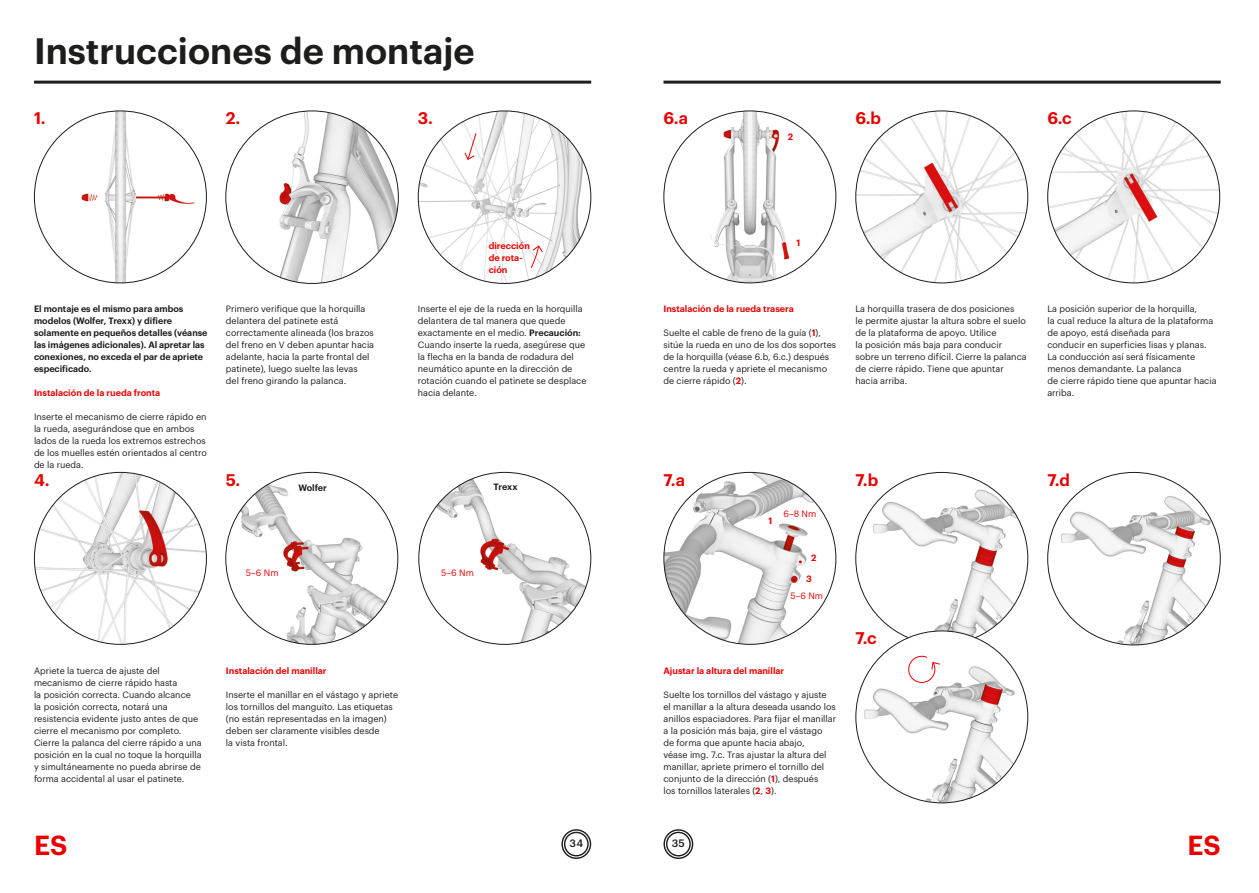
<style>
.page{position:relative;width:1259px;height:893px;background:#fff}
.page>*{position:absolute;margin:0;border:0;box-sizing:border-box;transform-origin:0 0}
.t1{font:600 36px "Graphik";color:#1d1d1b}
.t2{font:600 27px "Graphik";color:#e90000}
.t3{font:600 16.5px "Graphik";color:#e90000}
.t4{font:500 10.5px "Graphik";color:#1d1d1b}
.t5{font:9px/12px "Graphik";color:#1d1d1b}
.t6{font:600 9px/12px "Graphik";color:#1d1d1b}
.t7{font:600 9px/12px "Graphik";color:#e90000}
.t8{font:9px "Graphik";color:#e90000}
.s1{font-weight:600}
.s2{font-weight:600;color:#e90000}
</style>
<div class="page">
<svg style="left:561px;top:829px;width:30px;height:30px"></svg>
<svg style="left:663px;top:829px;width:30px;height:30px"></svg>
<img style="left:34px;top:111px;width:172px;height:172px;border-radius:86px">
<img style="left:227px;top:472px;width:164px;height:172px">
<img style="left:420px;top:472px;width:171px;height:172px">
<img style="left:34px;top:472px;width:172px;height:172px;border-radius:86px">
<img style="left:226px;top:111px;width:172px;height:172px;border-radius:86px">
<hr style="left:34px;top:81px;width:557px;height:3px;background:#1d1d1b">
<hr style="left:663px;top:81px;width:557px;height:3px;background:#1d1d1b">
<img style="left:664px;top:111px;width:172px;height:172px;border-radius:86px">
<img style="left:856px;top:111px;width:171px;height:172px;border-radius:86px">
<img style="left:664px;top:472px;width:172px;height:172px;border-radius:86px">
<img style="left:857px;top:472px;width:170px;height:171px">
<img style="left:1047px;top:111px;width:172px;height:172px;border-radius:86px">
<img style="left:1047px;top:472px;width:173px;height:173px;border-radius:86px">
<img style="left:856px;top:631px;width:171px;height:172px;border-radius:86px">
<svg style="left:908px;top:655px;width:32px;height:28px"></svg>
<img style="left:418px;top:111px;width:173px;height:172px;border-radius:86px">
<svg style="left:464px;top:132px;width:13px;height:28px"></svg>
<svg style="left:530px;top:245px;width:13px;height:24px"></svg>
<h1 class="t1" style="left:34px;top:23px;width:442px">Instrucciones de montaje</h1>
<h3 class="t3" style="left:34px;top:106px;width:13px">1.</h3>
<h3 class="t3" style="left:226px;top:106px;width:16px">2.</h3>
<h3 class="t3" style="left:418px;top:106px;width:16px">3.</h3>
<p class="t6" style="left:34px;top:302px;width:175px">El montaje es el mismo para ambos modelos (Wolfer, Trexx) y difiere solamente en pequeños detalles (véanse las imágenes adicionales). Al apretar las conexiones, no exceda el par de apriete especificado.</p>
<p class="t7" style="left:34px;top:386px;width:128px">Instalación de la rueda fronta</p>
<p class="t5" style="left:34px;top:410px;width:174px">Inserte el mecanismo de cierre rápido en la rueda, asegurándose que en ambos lados de la rueda los extremos estrechos de los muelles estén orientados al centro de la rueda.</p>
<h3 class="t3" style="left:34px;top:467px;width:17px">4.</h3>
<p class="t7" style="left:489px;top:239px;width:43px">dirección de rota&shy;ción</p>
<p class="t5" style="left:226px;top:302px;width:150px">Primero verifique que la horquilla delantera del patinete está correctamente alineada (los brazos del freno en V deben apuntar hacia adelante, hacia la parte frontal del patinete), luego suelte las levas<br>del freno girando la palanca.</p>
<p class="t5" style="left:418px;top:302px;width:170px">Inserte el eje de la rueda en la horquilla delantera de tal manera que quede exactamente en el medio. <span class="s1">Precaución:<br></span>Cuando inserte la rueda, asegúrese que la flecha en la banda de rodadura del neumático apunte en la dirección de rotación cuando el patinete se desplace hacia delante.</p>
<h3 class="t3" style="left:226px;top:467px;width:16px">5.</h3>
<p class="t6" style="left:298px;top:481px;width:30px">Wolfer</p>
<p class="t6" style="left:493px;top:480px;width:26px">Trexx</p>
<p class="t8" style="left:246px;top:566px;width:34px">5–6 Nm</p>
<p class="t8" style="left:441px;top:566px;width:34px">5–6 Nm</p>
<p class="t5" style="left:34px;top:664px;width:169px">Apriete la tuerca de ajuste del mecanismo de cierre rápido hasta<br>la posición correcta. Cuando alcance<br>la posición correcta, notará una resistencia evidente justo antes de que cierre el mecanismo por completo.<br>Cierre la palanca del cierre rápido a una posición en la cual no toque la horquilla y simultáneamente no pueda abrirse de forma accidental al usar el patinete.</p>
<p class="t7" style="left:226px;top:664px;width:102px">Instalación del manillar</p>
<p class="t5" style="left:226px;top:688px;width:174px">Inserte el manillar en el vástago y apriete los tornillos del manguito. Las etiquetas (no están representadas en la imagen) deben ser claramente visibles desde<br>la vista frontal.</p>
<h3 class="t3" style="left:855px;top:106px;width:27px">6.b</h3>
<h3 class="t3" style="left:663px;top:106px;width:26px">6.a</h3>
<h3 class="t3" style="left:1047px;top:106px;width:26px">6.c</h3>
<p class="t7" style="left:788px;top:130px;width:7px">2</p>
<p class="t7" style="left:796px;top:236px;width:5px">1</p>
<p class="t7" style="left:663px;top:302px;width:132px">Instalación de la rueda trasera</p>
<p class="t5" style="left:663px;top:326px;width:174px">Suelte el cable de freno de la guía (<span class="s2">1</span>), sitúe la rueda en uno de los dos soportes de la horquilla (véase 6.b, 6.c.) después centre la rueda y apriete el mecanismo de cierre rápido (<span class="s2">2</span>).</p>
<p class="t5" style="left:855px;top:302px;width:173px">La horquilla trasera de dos posiciones<br>le permite ajustar la altura sobre el suelo de la plataforma de apoyo. Utilice<br>la posición más baja para conducir sobre un terreno difícil. Cierre la palanca de cierre rápido. Tiene que apuntar hacia arriba.</p>
<p class="t5" style="left:1047px;top:302px;width:171px">La posición superior de la horquilla,<br>la cual reduce la altura de la plataforma de apoyo, está diseñada para<br>conducir en superficies lisas y planas.<br>La conducción así será físicamente menos demandante. La palanca<br>de cierre rápido tiene que apuntar hacia arriba.</p>
<h3 class="t3" style="left:663px;top:467px;width:23px">7.a</h3>
<h3 class="t3" style="left:855px;top:467px;width:24px">7.b</h3>
<h3 class="t3" style="left:1047px;top:467px;width:24px">7.d</h3>
<p class="t7" style="left:768px;top:514px;width:5px">1</p>
<p class="t8" style="left:783px;top:507px;width:34px">6–8 Nm</p>
<p class="t7" style="left:811px;top:551px;width:7px">2</p>
<p class="t7" style="left:806px;top:572px;width:7px">3</p>
<p class="t8" style="left:790px;top:589px;width:34px">5–6 Nm</p>
<p class="t7" style="left:663px;top:664px;width:122px">Ajustar la altura del manillar</p>
<p class="t5" style="left:663px;top:688px;width:174px">Suelte los tornillos del vástago y ajuste el manillar a la altura deseada usando los anillos espaciadores. Para fijar el manillar a la posición más baja, gire el vástago<br>de forma que apunte hacia abajo,<br>véase img. 7.c. Tras ajustar la altura del manillar, apriete primero el tornillo del conjunto de la dirección (<span class="s2">1</span>), después<br>los tornillos laterales (<span class="s2">2</span>, <span class="s2">3</span>).</p>
<h3 class="t3" style="left:855px;top:625px;width:23px">7.c</h3>
<h2 class="t2" style="left:34px;top:825px;width:35px">ES</h2>
<p class="t4" style="left:569px;top:835px;width:15px">34</p>
<p class="t4" style="left:672px;top:835px;width:15px">35</p>
<h2 class="t2" style="left:1187px;top:824px;width:35px">ES</h2>
</div>
